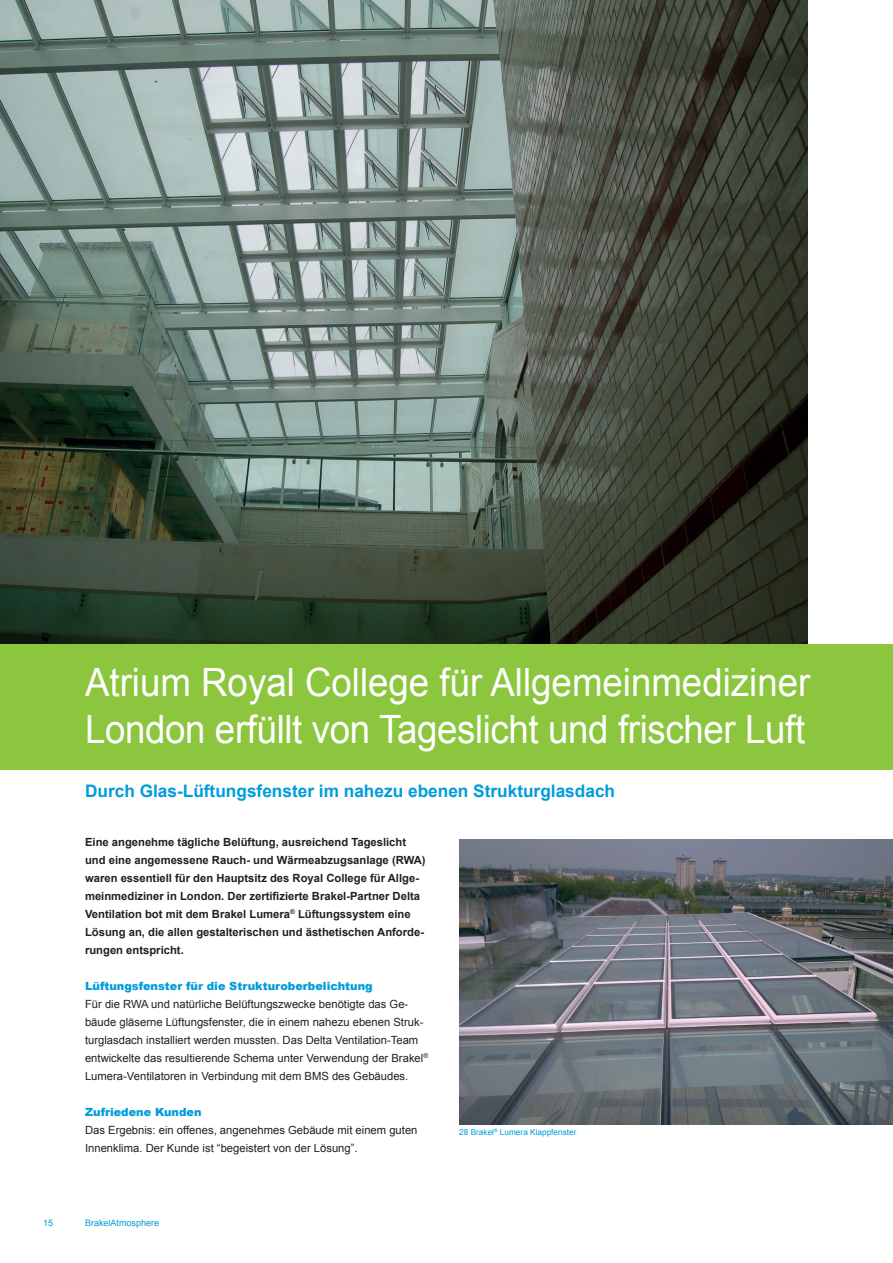
<style>
.page{position:relative;width:893px;height:1263px;background:#fff}
.page>*{position:absolute;margin:0;border:0;box-sizing:border-box;transform-origin:0 0}
.t1{font:39px/46.5px "Arial";letter-spacing:-.005em;color:#fff;scale:.94 1}
.t2{font:700 17.25px "Arial";color:#019cdc}
.t3{font:11.25px/18px "Arial";color:#231f20}
.t4{font:700 11.25px/18px "Arial";color:#231f20}
.t5{font:900 11.25px "Arial";color:#019cdc}
.t6{font:9px "Arial";color:#019cdc}
.t7{font:8.25px "Arial";color:#019cdc}
</style>
<div class="page">
<img style="left:0;top:0;width:808px;height:644px">
<img style="left:459px;top:840px;width:434px;height:285px">
<div style="left:0;top:644px;width:893px;height:126px;background:#8bc63e"></div>
<hr style="left:892px;top:115px;width:1px;height:125px;background:#8bc63e">
<p class="t1" style="left:85px;top:659px;width:773px">Atrium Royal College für Allgemeinmediziner<br>London erfüllt von Tageslicht und frischer Luft</p>
<p class="t2" style="left:85px;top:779px;width:532px">Durch Glas-Lüftungsfenster im nahezu ebenen Strukturglasdach</p>
<p class="t4" style="left:85px;top:833px;width:342px">Eine angenehme tägliche Belüftung, ausreichend Tageslicht und eine angemessene Rauch- und Wärmeabzugsanlage (RWA) waren essentiell für den Hauptsitz des Royal College für Allge&shy;meinmediziner in London. Der zertifizierte Brakel-Partner Delta Ventilation bot mit dem Brakel Lumera<sup>®</sup> Lüftungssystem eine Lösung an, die allen gestalterischen und ästhetischen Anforde&shy;rungen entspricht.</p>
<p class="t5" style="left:85px;top:978px;width:289px">Lüftungsfenster für die Strukturoberbelichtung</p>
<p class="t3" style="left:85px;top:995px;width:345px">Für die RWA und natürliche Belüftungszwecke benötigte das Ge&shy;bäude gläserne Lüftungsfenster, die in einem nahezu ebenen Struk&shy;turglasdach installiert werden mussten. Das Delta Ventilation-Team entwickelte das resultierende Schema unter Verwendung der Brakel<sup>® </sup>Lumera-Ventilatoren in Verbindung mit dem BMS des Gebäudes.</p>
<p class="t5" style="left:85px;top:1104px;width:118px">Zufriedene Kunden</p>
<p class="t3" style="left:85px;top:1121px;width:334px">Das Ergebnis: ein offenes, angenehmes Gebäude mit einem guten<br>Innenklima. Der Kunde ist “begeistert von der Lösung”.</p>
<p class="t7" style="left:459px;top:1126px;width:119px">28 Brakel<sup>®</sup> Lumera Klappfenster</p>
<p class="t6" style="left:43px;top:1216px;width:12px">15</p>
<p class="t6" style="left:85px;top:1216px;width:76px">BrakelAtmosphere</p>
</div>
